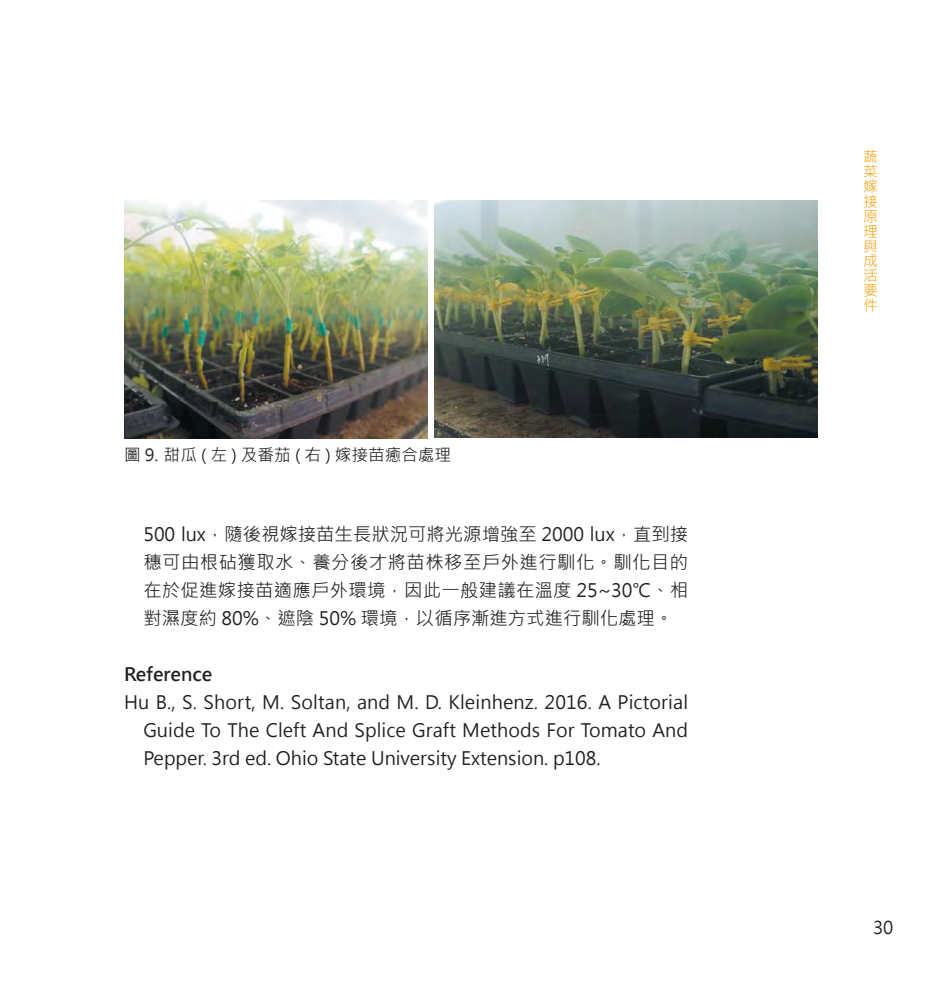
<style>
.page{position:relative;width:943px;height:993px;background:#fff}
.page>*{position:absolute;margin:0;border:0;box-sizing:border-box;transform-origin:0 0}
.t1{font:18.38px/28px "Microsoft Jheng Hei";color:#231f20;text-align:justify}
.t2{font:700 18.38px "Microsoft Jheng Hei";color:#231f20}
.t3{font:17.5px "Microsoft Jheng Hei";color:#231f20}
.t4{font:16.62px "Microsoft Jheng Hei";color:#231f20}
.t5{font:14.88px/14.9px "Microsoft Jheng Hei";color:#faa61a;text-align:justify}
</style>
<div class="page">
<img style="left:124px;top:201px;width:304px;height:237px">
<img style="left:434px;top:200px;width:383px;height:238px">
<p class="t4" style="left:124px;top:443px;width:329px">圖 9. 甜瓜 ( 左 ) 及番茄 ( 右 ) 嫁接苗癒合處理</p>
<p class="t1" style="left:143px;top:519px;width:546px">500 lux，隨後視嫁接苗生長狀況可將光源增強至 2000 lux，直到接穗可由根砧獲取水、養分後才將苗株移至戶外進行馴化。馴化目的在於促進嫁接苗適應戶外環境，因此一般建議在溫度 25~30℃、相對濕度約 80%、遮陰 50% 環境，以循序漸進方式進行馴化處理。</p>
<p class="t2" style="left:124px;top:660px;width:90px">Reference</p>
<p class="t1" style="left:143px;top:687px;width:546px;text-indent:-19px">Hu B., S. Short, M. Soltan, and M. D. Kleinhenz. 2016. A Pictorial Guide To The Cleft And Splice Graft Methods For Tomato And Pepper. 3rd ed. Ohio State University Extension. p108.</p>
<p class="t5" style="left:863px;top:149px;width:16px">蔬菜嫁接原理與成活要件</p>
<p class="t3" style="left:873px;top:914px;width:22px">30</p>
</div>
